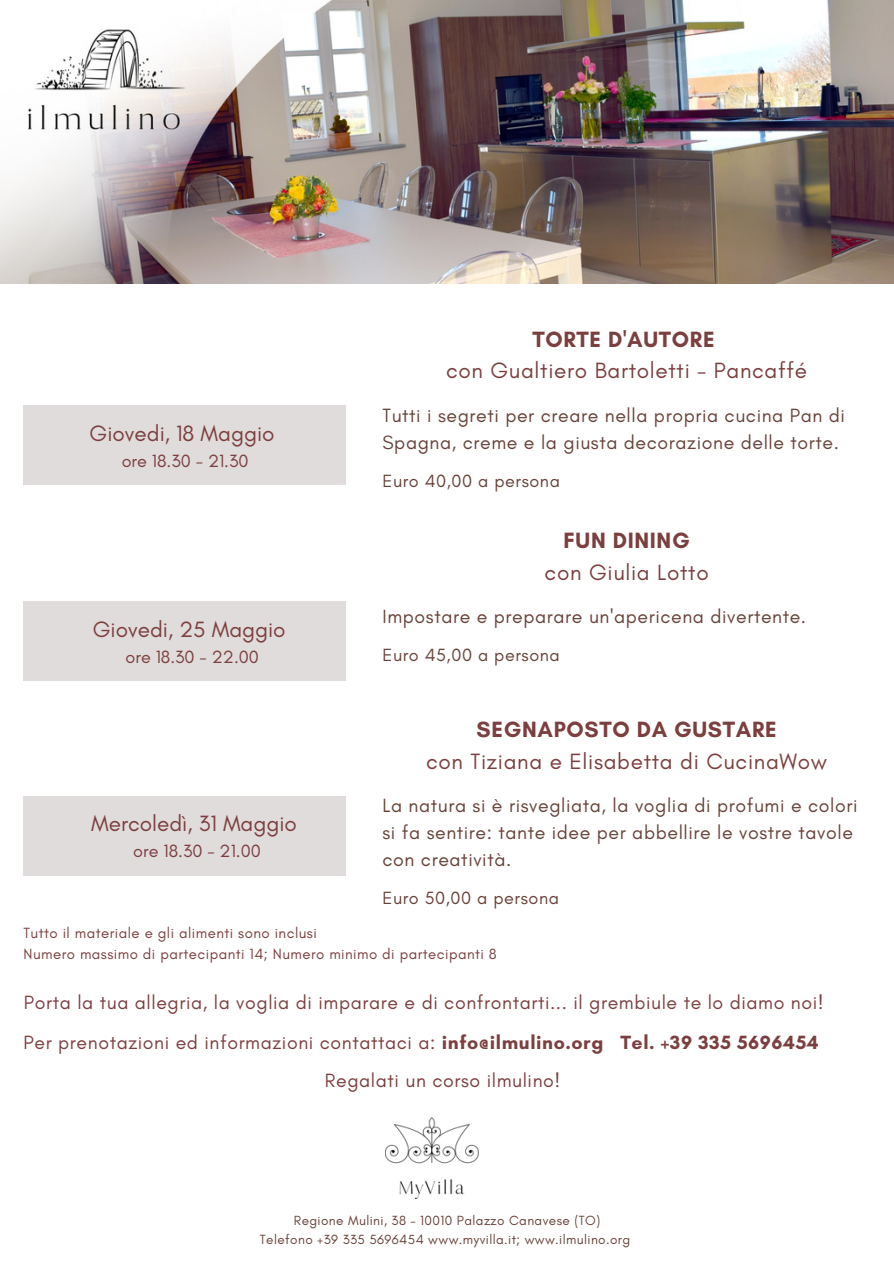
<style>
.page{position:relative;width:894px;height:1264px;background:#fff}
.page>*{position:absolute;margin:0;border:0;box-sizing:border-box;transform-origin:0 0}
.t1{font:22.5px "Glacial Indifference";letter-spacing:.03em;color:#7c3f3f}
.t2{font:22.5px "Glacial Indifference";color:#7c3f3f}
.t3{font:700 22.5px "Glacial Indifference";letter-spacing:.03em;color:#7c3f3f}
.t4{font:19.5px/27px "Glacial Indifference";letter-spacing:.03em;color:#68423a}
.t5{font:19.5px "Glacial Indifference";letter-spacing:.03em;color:#7c3f3f}
.t6{font:18px "Glacial Indifference";letter-spacing:.03em;color:#68423a}
.t7{font:18px "Glacial Indifference";color:#7c3f3f}
.t8{font:15px "Glacial Indifference";letter-spacing:.03em;color:#7c3f3f}
.t9{font:13.5px "Glacial Indifference";letter-spacing:.03em;color:#68423a}
.s1{font-weight:700}
</style>
<div class="page">
<img style="left:0;top:0;width:893px;height:284px">
<div style="left:24px;top:405px;width:322px;height:80px;background:#e0dcdb"></div>
<div style="left:24px;top:601px;width:322px;height:80px;background:#e0dcdb"></div>
<div style="left:24px;top:795px;width:322px;height:80px;background:#e0dcdb"></div>
<img style="left:385px;top:1117px;width:93px;height:81px">
<p class="t2" style="left:90px;top:419px;width:186px">Giovedi, 18 Maggio</p>
<p class="t7" style="left:122px;top:449px;width:128px">ore 18.30 - 21.30</p>
<p class="t2" style="left:93px;top:615px;width:194px">Giovedi, 25 Maggio</p>
<p class="t7" style="left:125px;top:645px;width:135px">ore 18.30 - 22.00</p>
<p class="t2" style="left:91px;top:809px;width:207px">Mercoledì, 31 Maggio</p>
<p class="t7" style="left:133px;top:839px;width:129px">ore 18.30 - 21.00</p>
<p class="t3" style="left:532px;top:325px;width:184px">TORTE D'AUTORE</p>
<p class="t1" style="left:446px;top:357px;width:362px">con Gualtiero Bartoletti - Pancaffé</p>
<p class="t4" style="left:382px;top:401px;width:464px">Tutti i segreti per creare nella propria cucina Pan di<br>Spagna, creme e la giusta decorazione delle torte.</p>
<p class="t6" style="left:382px;top:470px;width:179px">Euro 40,00 a persona</p>
<p class="t3" style="left:563px;top:526px;width:128px">FUN DINING</p>
<p class="t1" style="left:544px;top:558px;width:166px">con Giulia Lotto</p>
<p class="t4" style="left:382px;top:602px;width:425px">Impostare e preparare un'apericena divertente.</p>
<p class="t6" style="left:382px;top:644px;width:179px">Euro 45,00 a persona</p>
<p class="t3" style="left:476px;top:715px;width:301px">SEGNAPOSTO DA GUSTARE</p>
<p class="t1" style="left:426px;top:747px;width:402px">con Tiziana e Elisabetta di CucinaWow</p>
<p class="t4" style="left:382px;top:791px;width:476px">La natura si è risvegliata, la voglia di profumi e colori si fa sentire: tante idee per abbellire le vostre tavole con creatività.</p>
<p class="t6" style="left:382px;top:887px;width:178px">Euro 50,00 a persona</p>
<p class="t8" style="left:24px;top:924px;width:294px">Tutto il materiale e gli alimenti sono inclusi</p>
<p class="t8" style="left:24px;top:944px;width:474px">Numero massimo di partecipanti 14; Numero minimo di partecipanti 8</p>
<p class="t5" style="left:24px;top:990px;width:801px">Porta la tua allegria, la voglia di imparare e di confrontarti... il grembiule te lo diamo noi!</p>
<p class="t5" style="left:24px;top:1030px;width:796px">Per prenotazioni ed informazioni contattaci a: <span class="s1">info@ilmulino.org Tel. +39 335 5696454</span></p>
<p class="t5" style="left:325px;top:1068px;width:237px">Regalati un corso ilmulino!</p>
<p class="t9" style="left:294px;top:1212px;width:308px">Regione Mulini, 38 – 10010 Palazzo Canavese (TO)</p>
<p class="t9" style="left:260px;top:1231px;width:372px">Telefono +39 335 5696454 www.myvilla.it; www.ilmulino.org</p>
</div>
